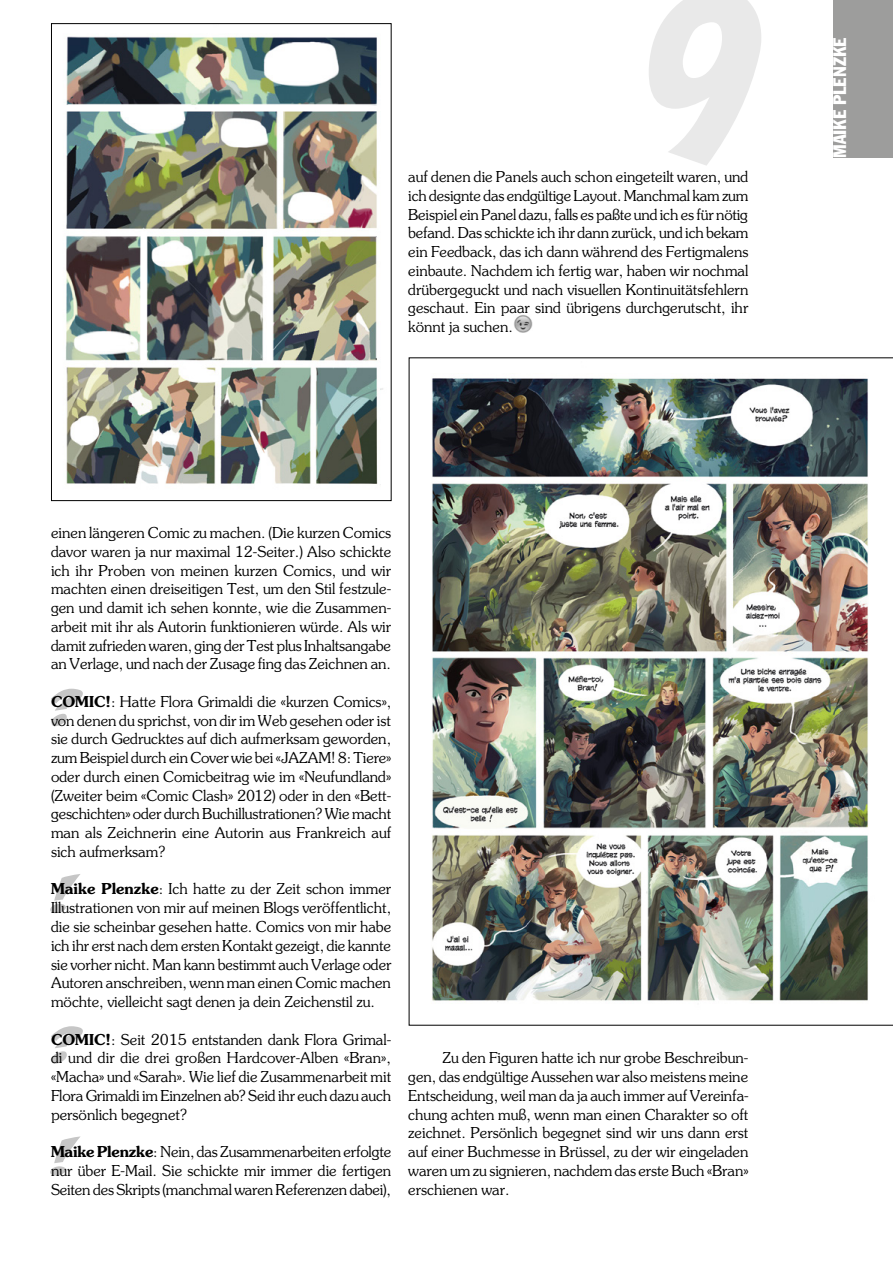
<style>
.page{position:relative;width:893px;height:1263px;background:#fff}
.page>*{position:absolute;margin:0;border:0;box-sizing:border-box;transform-origin:0 0}
.t1{font:210px "CC Zoinks Int";color:#e9e9e9}
.t2{font:45px "CC Zoinks Int";color:#c6c6c6;scale:1.5 1}
.t3{font:condensed 18px "Franklin Gothic BT";color:#fff}
.t4{font:300 15px/18.8px "Souvenir LT";color:#000;text-align:justify}
.s1{font-weight:600}
</style>
<div class="page">
<div style="left:833px;top:0;width:60px;height:158px;background:#9d9d9c"></div>
<img style="left:409px;top:357px;width:484px;height:669px">
<img style="left:65px;top:36px;width:318px;height:449px">
<div style="left:51px;top:23px;width:341px;height:478px;border:1px solid #000"></div>
<img style="left:514px;top:315px;width:19px;height:18px">
<h1 class="t1" style="left:646px;top:-40px;width:113px">9</h1>
<p class="t4" style="left:408px;top:167px;width:342px">auf denen die Panels auch schon eingeteilt waren, und ich designte das endgültige Layout. Manchmal kam zum Beispiel ein Panel dazu, falls es paßte und ich es für nötig befand. Das schickte ich ihr dann zurück, und ich bekam ein Feedback, das ich dann während des Fertigmalens einbaute. Nachdem ich fertig war, haben wir nochmal drübergeguckt und nach visuellen Kontinuitätsfehlern geschaut. Ein paar sind übrigens durchgerutscht, ihr könnt ja suchen.</p>
<p class="t3" style="left:828px;top:158px;width:122px;rotate:-90deg">MAIKE PLENZKE</p>
<p class="t4" style="left:51px;top:523px;width:342px">einen längeren Comic zu machen. (Die kurzen Comics davor waren ja nur maximal 12-Seiter.) Also schickte ich ihr Proben von meinen kurzen Comics, und wir machten einen dreiseitigen Test, um den Stil festzule&shy;gen und damit ich sehen konnte, wie die Zusammen&shy;arbeit mit ihr als Autorin funktionieren würde. Als wir damit zufrieden waren, ging der Test plus Inhaltsangabe an Verlage, und nach der Zusage fing das Zeichnen an.</p>
<p class="t4" style="left:51px;top:692px;width:342px"><span class="s1">COMIC!</span>: Hatte Flora Grimaldi die «kurzen Comics», von denen du sprichst, von dir im Web gesehen oder ist sie durch Gedrucktes auf dich aufmerksam geworden, zum Beispiel durch ein Cover wie bei «JAZAM! 8: Tiere» oder durch einen Comicbeitrag wie im «Neufundland» (Zweiter beim «Comic Clash» 2012) oder in den «Bett&shy;geschichten» oder durch Buchillustrationen? Wie macht man als Zeichnerin eine Autorin aus Frankreich auf sich aufmerksam?</p>
<p class="t4" style="left:51px;top:880px;width:342px"><span class="s1">Maike Plenzke</span>: Ich hatte zu der Zeit schon immer Illustrationen von mir auf meinen Blogs veröffentlicht, die sie scheinbar gesehen hatte. Comics von mir habe ich ihr erst nach dem ersten Kontakt gezeigt, die kannte sie vorher nicht. Man kann bestimmt auch Verlage oder Autoren anschreiben, wenn man einen Comic machen möchte, vielleicht sagt denen ja dein Zeichenstil zu.</p>
<p class="t4" style="left:51px;top:1030px;width:342px"><span class="s1">COMIC!</span>: Seit 2015 entstanden dank Flora Grimal&shy;di und dir die drei großen Hardcover-Alben «Bran», «Macha» und «Sarah». Wie lief die Zusammenarbeit mit Flora Grimaldi im Einzelnen ab? Seid ihr euch dazu auch persönlich begegnet?</p>
<p class="t4" style="left:51px;top:1142px;width:342px"><span class="s1">Maike Plenzke</span>: Nein, das Zusammenarbeiten erfolgte nur über E-Mail. Sie schickte mir immer die fertigen Seiten des Skripts (manchmal waren Referenzen dabei),</p>
<h2 class="t2" style="left:51px;top:683px;width:18px">?</h2>
<h2 class="t2" style="left:51px;top:871px;width:14px">!</h2>
<h2 class="t2" style="left:51px;top:1021px;width:18px">?</h2>
<h2 class="t2" style="left:51px;top:1133px;width:14px">!</h2>
<p class="t4" style="left:408px;top:1049px;width:342px;text-indent:34px">Zu den Figuren hatte ich nur grobe Beschreibun&shy;gen, das endgültige Aussehen war also meistens meine Entscheidung, weil man da ja auch immer auf Vereinfa&shy;chung achten muß, wenn man einen Charakter so oft zeichnet. Persönlich begegnet sind wir uns dann erst auf einer Buchmesse in Brüssel, zu der wir eingeladen waren um zu signieren, nachdem das erste Buch «Bran» erschienen war.</p>
</div>
